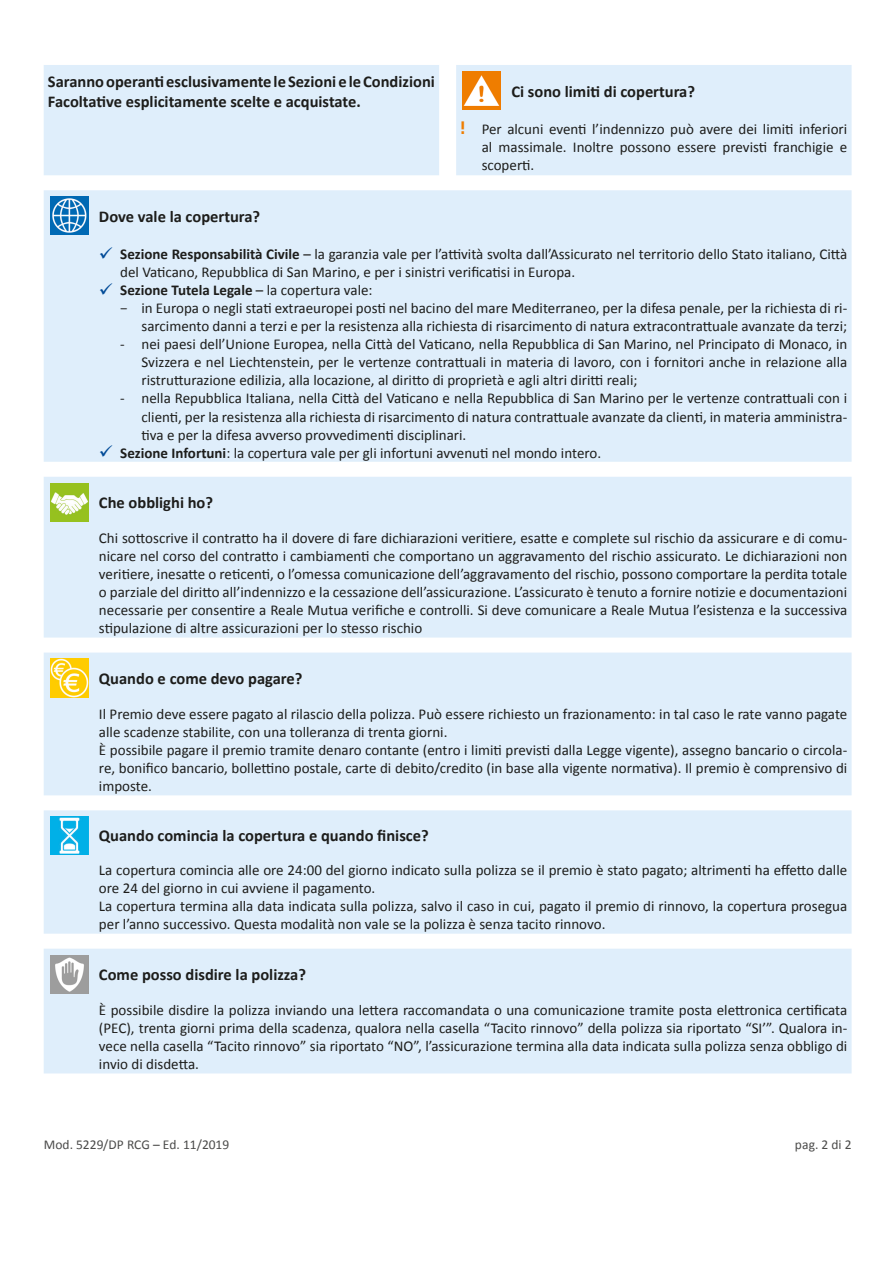
<style>
.page{position:relative;width:894px;height:1264px;background:#fff}
.page>*{position:absolute;margin:0;border:0;box-sizing:border-box;transform-origin:0 0}
.t1{font:700 16.5px/19.8px "Calibri";color:#1d1d1b}
.t2{font:15px/18px "Calibri";color:#1d1d1b;text-align:justify}
.t3{font:700 15px "Calibri";color:#1d1d1b}
.t4{font:13.5px "Calibri";letter-spacing:.005em;color:#4b4b4a}
.s1{font-family:"Titillium Bold Upright";font-size:18px;color:#ef7d00}
.s2{color:#004a97}
.s3{font-weight:700}
.s4{font-weight:400}
</style>
<div class="page">
<div style="left:44px;top:65px;width:808px;height:110px;background:#dfeefb"></div>
<img style="left:463px;top:71px;width:38px;height:39px">
<div style="left:44px;top:190px;width:808px;height:272px;background:#dfeefb"></div>
<img style="left:50px;top:197px;width:38px;height:37px">
<div style="left:44px;top:477px;width:808px;height:160px;background:#dfeefb"></div>
<img style="left:50px;top:483px;width:38px;height:38px">
<div style="left:44px;top:652px;width:808px;height:143px;background:#dfeefb"></div>
<img style="left:50px;top:659px;width:38px;height:38px">
<div style="left:44px;top:810px;width:808px;height:123px;background:#dfeefb"></div>
<img style="left:50px;top:816px;width:38px;height:38px">
<div style="left:44px;top:948px;width:808px;height:125px;background:#dfeefb"></div>
<img style="left:50px;top:955px;width:38px;height:38px">
<p class="t1" style="left:48px;top:71px;width:388px">Saranno operanti esclusivamente le Sezioni e le Condizioni<br>Facoltative esplicitamente scelte e acquistate.</p>
<p class="t1" style="left:511px;top:81px;width:185px">Ci sono limiti di copertura?</p>
<p class="t2" style="left:482px;top:120px;width:367px;text-indent:-21px"><span class="s1">!</span> Per alcuni eventi l’indennizzo può avere dei limiti inferiori al massimale. Inoltre possono essere previsti franchigie e scoperti.</p>
<p class="t1" style="left:99px;top:207px;width:163px">Dove vale la copertura?</p>
<p class="t2" style="left:120px;top:245px;width:729px;text-indent:-21px"><span class="s2">✓</span> <span class="s3">Sezione Responsabilità Civile</span> – la garanzia vale per l’attività svolta dall’Assicurato nel territorio dello Stato italiano, Città del Vaticano, Repubblica di San Marino, e per i sinistri verificatisi in Europa.</p>
<p class="t3" style="left:99px;top:281px;width:275px"><span class="s2">✓</span> Sezione Tutela Legale <span class="s4">– la copertura vale:</span></p>
<p class="t2" style="left:120px;top:299px;width:729px">− in Europa o negli stati extraeuropei posti nel bacino del mare Mediterraneo, per la difesa penale, per la richiesta di ri-</p>
<p class="t2" style="left:142px;top:317px;width:707px">sarcimento danni a terzi e per la resistenza alla richiesta di risarcimento di natura extracontrattuale avanzate da terzi;</p>
<p class="t2" style="left:142px;top:335px;width:707px;text-indent:-21px">- nei paesi dell’Unione Europea, nella Città del Vaticano, nella Repubblica di San Marino, nel Principato di Monaco, in Svizzera e nel Liechtenstein, per le vertenze contrattuali in materia di lavoro, con i fornitori anche in relazione alla ristrutturazione edilizia, alla locazione, al diritto di proprietà e agli altri diritti reali;</p>
<p class="t2" style="left:142px;top:389px;width:707px;text-indent:-21px">- nella Repubblica Italiana, nella Città del Vaticano e nella Repubblica di San Marino per le vertenze contrattuali con i clienti, per la resistenza alla richiesta di risarcimento di natura contrattuale avanzate da clienti, in materia amministra&shy;tiva e per la difesa avverso provvedimenti disciplinari.</p>
<p class="t2" style="left:99px;top:443px;width:504px"><span class="s2">✓</span> <span class="s3">Sezione Infortuni</span>: la copertura vale per gli infortuni avvenuti nel mondo intero.</p>
<p class="t1" style="left:99px;top:493px;width:116px">Che obblighi ho?</p>
<p class="t2" style="left:99px;top:529px;width:750px">Chi sottoscrive il contratto ha il dovere di fare dichiarazioni veritiere, esatte e complete sul rischio da assicurare e di comu&shy;nicare nel corso del contratto i cambiamenti che comportano un aggravamento del rischio assicurato. Le dichiarazioni non veritiere, inesatte o reticenti, o l’omessa comunicazione dell’aggravamento del rischio, possono comportare la perdita totale o parziale del diritto all’indennizzo e la cessazione dell’assicurazione. L’assicurato è tenuto a fornire notizie e documentazioni necessarie per consentire a Reale Mutua verifiche e controlli. Si deve comunicare a Reale Mutua l’esistenza e la successiva stipulazione di altre assicurazioni per lo stesso rischio</p>
<p class="t1" style="left:99px;top:669px;width:205px">Quando e come devo pagare?</p>
<p class="t2" style="left:99px;top:705px;width:750px;text-align:left">Il Premio deve essere pagato al rilascio della polizza. Può essere richiesto un frazionamento: in tal caso le rate vanno pagate alle scadenze stabilite, con una tolleranza di trenta giorni.<br>È possibile pagare il premio tramite denaro contante (entro i limiti previsti dalla Legge vigente), assegno bancario o circola&shy;re, bonifico bancario, bollettino postale, carte di debito/credito (in base alla vigente normativa). Il premio è comprensivo di imposte.</p>
<p class="t1" style="left:99px;top:826px;width:331px">Quando comincia la copertura e quando finisce?</p>
<p class="t2" style="left:99px;top:861px;width:750px;text-align:left">La copertura comincia alle ore 24:00 del giorno indicato sulla polizza se il premio è stato pagato; altrimenti ha effetto dalle ore 24 del giorno in cui avviene il pagamento.<br>La copertura termina alla data indicata sulla polizza, salvo il caso in cui, pagato il premio di rinnovo, la copertura prosegua per l’anno successivo. Questa modalità non vale se la polizza è senza tacito rinnovo.</p>
<p class="t1" style="left:99px;top:965px;width:209px">Come posso disdire la polizza?</p>
<p class="t2" style="left:99px;top:1001px;width:750px">È possibile disdire la polizza inviando una lettera raccomandata o una comunicazione tramite posta elettronica certificata (PEC), trenta giorni prima della scadenza, qualora nella casella “Tacito rinnovo” della polizza sia riportato “SI’”. Qualora in&shy;vece nella casella “Tacito rinnovo” sia riportato “NO”, l’assicurazione termina alla data indicata sulla polizza senza obbligo di invio di disdetta.</p>
<p class="t4" style="left:44px;top:1136px;width:187px">Mod. 5229/DP RCG – Ed. 11/2019</p>
<p class="t4" style="left:795px;top:1136px;width:58px">pag. 2 di 2</p>
</div>
